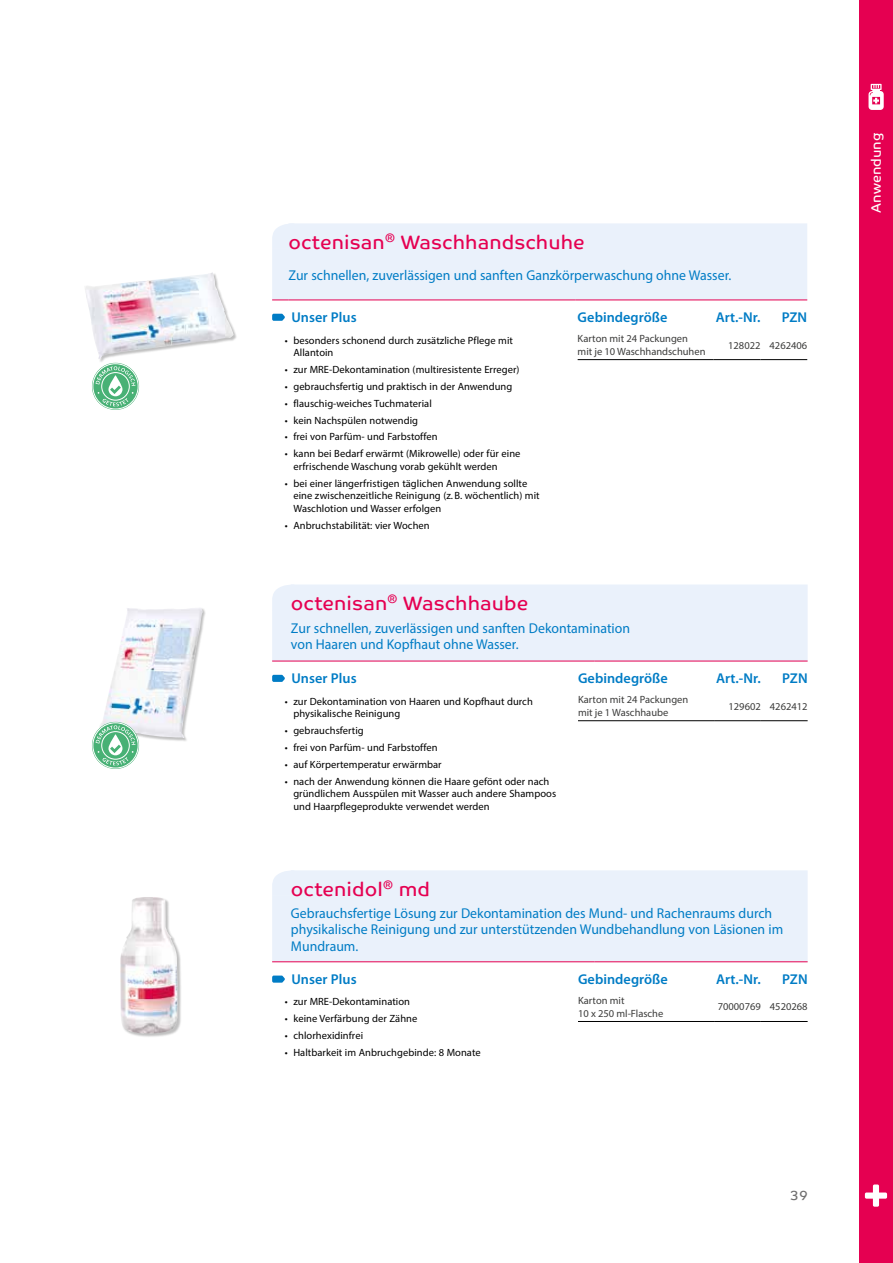
<style>
.page{position:relative;width:893px;height:1263px;background:#fff}
.page>*{position:absolute;margin:0;border:0;box-sizing:border-box;transform-origin:0 0}
.t1{font:19.5px "Co Text";letter-spacing:.005em;color:#e50051}
.t2{font:14.25px/16.5px "Myriad Pro";color:#007cc5}
.t3{font:600 14.25px "Myriad Pro";letter-spacing:.005em;color:#007cc5}
.t4{font:13.5px "Co Text";color:#fff}
.t5{font:13.5px "Co Text";color:#706f6f}
.t6{font:10.5px/12.6px "Myriad Pro";letter-spacing:.005em;color:#000}
.t7{font:10.5px/12.6px "Myriad Pro";color:#3c3c3b}
</style>
<div class="page">
<div style="left:859px;top:0;width:34px;height:1263px;background:#e50051"></div>
<div style="left:865px;top:1192px;width:22px;height:7px;background:#fff;border-radius:2px"></div>
<div style="left:873px;top:1184px;width:6px;height:23px;background:#fff;border-radius:2px"></div>
<svg style="left:868px;top:84px;width:16px;height:26px"></svg>
<div style="left:272px;top:223px;width:535px;height:78px;background:#eaf1fb"></div>
<svg style="left:272px;top:314px;width:13px;height:7px"></svg>
<hr style="left:578px;top:359px;width:136px;height:1px;background:#000">
<hr style="left:714px;top:359px;width:46px;height:1px;background:#000">
<hr style="left:760px;top:359px;width:47px;height:1px;background:#000">
<div style="left:272px;top:584px;width:536px;height:78px;background:#eaf1fb"></div>
<svg style="left:272px;top:675px;width:13px;height:7px"></svg>
<hr style="left:578px;top:720px;width:136px;height:1px;background:#000">
<hr style="left:714px;top:720px;width:47px;height:1px;background:#000">
<hr style="left:761px;top:720px;width:47px;height:1px;background:#000">
<div style="left:272px;top:870px;width:536px;height:91px;background:#eaf1fb"></div>
<svg style="left:272px;top:961px;width:19px;height:1px"></svg>
<hr style="left:291px;top:961px;width:304px;height:1px;background:#e50051">
<hr style="left:595px;top:961px;width:213px;height:1px;background:#e50051">
<svg style="left:272px;top:870px;width:22px;height:26px"></svg>
<svg style="left:272px;top:975px;width:13px;height:8px"></svg>
<hr style="left:578px;top:1021px;width:136px;height:1px;background:#000">
<hr style="left:714px;top:1021px;width:47px;height:1px;background:#000">
<hr style="left:761px;top:1021px;width:47px;height:1px;background:#000">
<div style="left:85px;top:272px;width:152px;height:91px;background:#000;opacity:.25"></div>
<img style="left:85px;top:272px;width:127px;height:88px">
<div style="left:99px;top:608px;width:107px;height:134px;background:#000;opacity:.25"></div>
<img style="left:140px;top:608px;width:60px;height:2px">
<div style="left:120px;top:897px;width:61px;height:140px;background:#000;opacity:.25"></div>
<img style="left:120px;top:897px;width:58px;height:136px">
<svg style="left:92px;top:363px;width:47px;height:47px"></svg>
<div style="left:93px;top:364px;width:45px;height:45px;border:1px solid #fff;border-radius:50%"></div>
<svg style="left:96px;top:366px;width:39px;height:40px;background:#81c9a0"></svg>
<svg style="left:92px;top:722px;width:47px;height:47px"></svg>
<div style="left:93px;top:723px;width:45px;height:45px;border:1px solid #fff;border-radius:50%"></div>
<svg style="left:96px;top:725px;width:39px;height:40px;background:#81c9a0"></svg>
<h1 class="t1" style="left:288px;top:231px;width:298px">octenisan<sup>®</sup> Waschhandschuhe</h1>
<h2 class="t2" style="left:288px;top:266px;width:444px">Zur schnellen, zuverlässigen und sanften Ganzkörperwaschung ohne Wasser.</h2>
<h2 class="t3" style="left:291px;top:308px;width:67px">Unser Plus</h2>
<h2 class="t3" style="left:578px;top:308px;width:91px">Gebindegröße</h2>
<h2 class="t3" style="left:716px;top:308px;width:46px">Art.-Nr.</h2>
<h2 class="t3" style="left:782px;top:308px;width:27px">PZN</h2>
<p class="t7" style="left:578px;top:332px;width:129px">Karton mit 24 Packungen<br>mit je 10 Waschhandschuhen</p>
<p class="t7" style="left:728px;top:339px;width:81px">128022 4262406</p>
<p class="t6" style="left:293px;top:334px;width:221px;text-indent:-9px">• besonders schonend durch zusätzliche Pflege mit<br>Allantoin</p>
<p class="t6" style="left:285px;top:363px;width:236px">• zur MRE-Dekontamination (multiresistente Erreger)</p>
<p class="t6" style="left:285px;top:380px;width:229px">• gebrauchsfertig und praktisch in der Anwendung</p>
<p class="t6" style="left:285px;top:397px;width:148px">• flauschig-weiches Tuchmaterial</p>
<p class="t6" style="left:285px;top:414px;width:135px">• kein Nachspülen notwendig</p>
<p class="t6" style="left:285px;top:430px;width:154px">• frei von Parfüm- und Farbstoffen</p>
<p class="t6" style="left:293px;top:447px;width:229px;text-indent:-9px">• kann bei Bedarf erwärmt (Mikrowelle) oder für eine erfrischende Waschung vorab gekühlt werden</p>
<p class="t6" style="left:293px;top:477px;width:248px;text-indent:-9px">• bei einer längerfristigen täglichen Anwendung sollte eine zwischenzeitliche Reinigung (z.B. wöchentlich) mit<br>Waschlotion und Wasser erfolgen</p>
<p class="t6" style="left:285px;top:519px;width:146px">• Anbruchstabilität: vier Wochen</p>
<h1 class="t1" style="left:291px;top:592px;width:239px">octenisan<sup>®</sup> Waschhaube</h1>
<h2 class="t2" style="left:291px;top:619px;width:341px">Zur schnellen, zuverlässigen und sanften Dekontamination von Haaren und Kopfhaut ohne Wasser.</h2>
<h2 class="t3" style="left:291px;top:669px;width:67px">Unser Plus</h2>
<h2 class="t3" style="left:578px;top:669px;width:91px">Gebindegröße</h2>
<h2 class="t3" style="left:716px;top:669px;width:46px">Art.-Nr.</h2>
<h2 class="t3" style="left:782px;top:669px;width:27px">PZN</h2>
<p class="t7" style="left:578px;top:693px;width:112px">Karton mit 24 Packungen mit je 1 Waschhaube</p>
<p class="t7" style="left:728px;top:700px;width:81px">129602 4262412</p>
<p class="t6" style="left:293px;top:695px;width:241px;text-indent:-9px">• zur Dekontamination von Haaren und Kopfhaut durch physikalische Reinigung</p>
<p class="t6" style="left:285px;top:724px;width:80px">• gebrauchsfertig</p>
<p class="t6" style="left:285px;top:741px;width:154px">• frei von Parfüm- und Farbstoffen</p>
<p class="t6" style="left:285px;top:758px;width:158px">• auf Körpertemperatur erwärmbar</p>
<p class="t6" style="left:293px;top:775px;width:264px;text-indent:-9px">• nach der Anwendung können die Haare gefönt oder nach gründlichem Ausspülen mit Wasser auch andere Shampoos und Haarpflegeprodukte verwendet werden</p>
<h1 class="t1" style="left:291px;top:877px;width:141px">octenidol<sup>®</sup> md</h1>
<h2 class="t2" style="left:291px;top:904px;width:494px">Gebrauchsfertige Lösung zur Dekontamination des Mund- und Rachenraums durch physikalische Reinigung und zur unterstützenden Wundbehandlung von Läsionen im<br>Mundraum.</h2>
<h2 class="t3" style="left:291px;top:970px;width:67px">Unser Plus</h2>
<h2 class="t3" style="left:578px;top:970px;width:91px">Gebindegröße</h2>
<h2 class="t3" style="left:716px;top:970px;width:46px">Art.-Nr.</h2>
<h2 class="t3" style="left:782px;top:970px;width:27px">PZN</h2>
<p class="t7" style="left:578px;top:994px;width:87px">Karton mit<br>10 x 250 ml-Flasche</p>
<p class="t7" style="left:718px;top:1000px;width:91px">70000769 4520268</p>
<p class="t6" style="left:285px;top:995px;width:127px">• zur MRE-Dekontamination</p>
<p class="t6" style="left:285px;top:1012px;width:134px">• keine Verfärbung der Zähne</p>
<p class="t6" style="left:285px;top:1029px;width:80px">• chlorhexidinfrei</p>
<p class="t6" style="left:285px;top:1046px;width:197px">• Haltbarkeit im Anbruchgebinde: 8 Monate</p>
<p class="t5" style="left:790px;top:1187px;width:20px">39</p>
<p class="t4" style="left:868px;top:213px;width:82px;rotate:-90deg">Anwendung</p>
</div>
